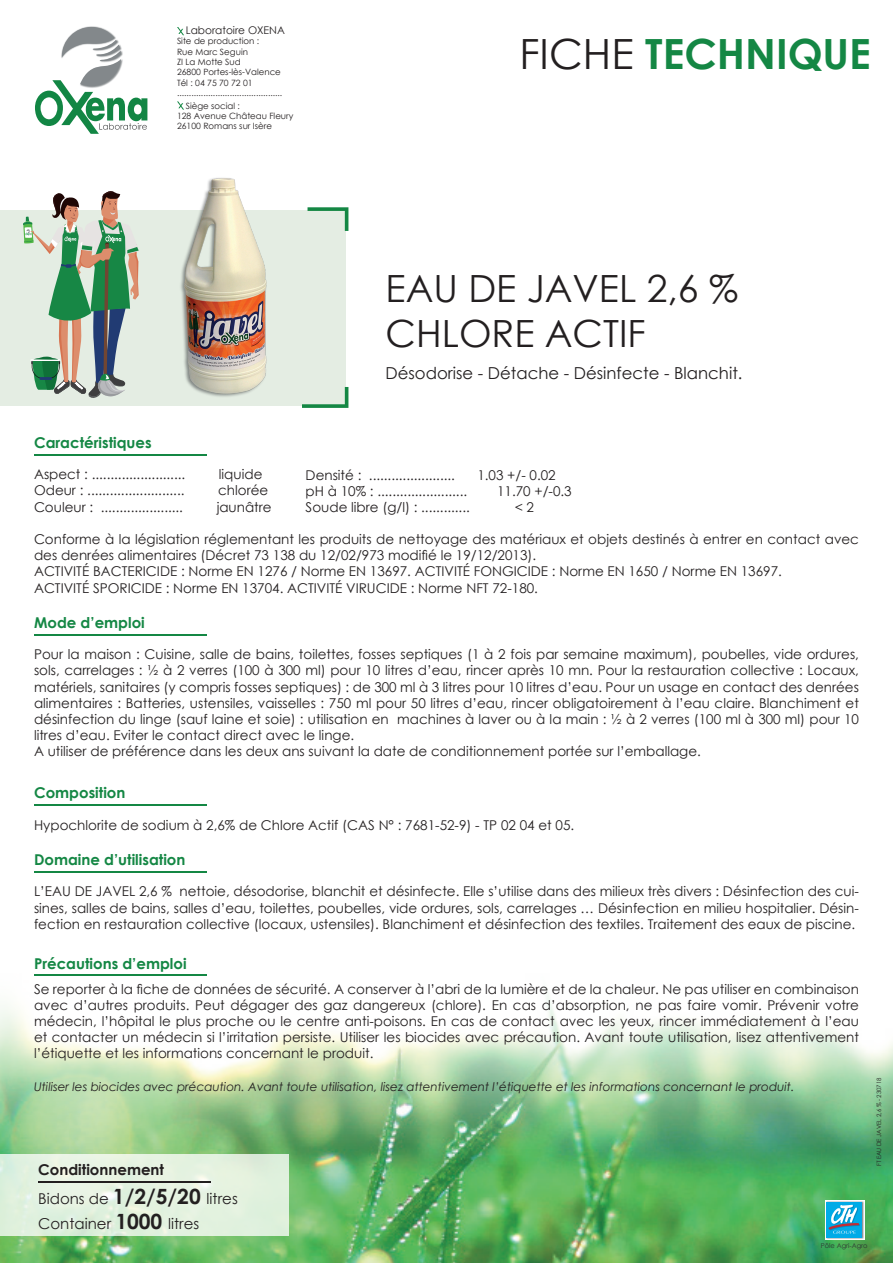
<style>
.page{position:relative;width:893px;height:1263px;background:#fff}
.page>*{position:absolute;margin:0;border:0;box-sizing:border-box;transform-origin:0 0}
.t1{font:700 41.7px "Century Gothic";color:#148744}
.t2{font:37.5px/45px "Century Gothic";color:#231f20}
.t3{font:16.5px "Century Gothic";color:#231f20}
.t4{font:700 15px "Century Gothic";color:#148744}
.t5{font:700 15px/29px "Century Gothic";color:#231f20}
.t6{font:15px "Century Gothic";color:#231f20}
.t7{font:13.5px/16.2px "Century Gothic";color:#231f20}
.t8{font:italic 12px "Century Gothic";color:#231f20}
.t9{font:10.5px "Century Gothic";color:#231f20}
.t10{font:8.7px/10.4px "Century Gothic";color:#231f20}
.t11{font:6.75px "Century Gothic";color:#2d3332}
.t12{font:6px "Century Gothic";color:#231f20}
.s1{font-weight:400;color:#231f20}
.s2{font-weight:400}
.s3{font-size:21px}
.s4{font-weight:700;font-size:21px}
</style>
<div class="page">
<img style="left:0;top:974px;width:893px;height:289px">
<div style="left:0;top:210px;width:345px;height:196px;background:#e4ede3"></div>
<svg style="left:308px;top:207px;width:40px;height:24px"></svg>
<svg style="left:302px;top:387px;width:46px;height:21px"></svg>
<hr style="left:34px;top:454px;width:172px;height:1px;background:#148744">
<hr style="left:34px;top:634px;width:172px;height:1px;background:#148744">
<hr style="left:34px;top:974px;width:172px;height:2px;background:#148744">
<hr style="left:34px;top:871px;width:172px;height:1px;background:#148744">
<hr style="left:34px;top:804px;width:172px;height:2px;background:#148744">
<svg style="left:35px;top:27px;width:112px;height:107px"></svg>
<img style="left:825px;top:1200px;width:40px;height:40px">
<div style="left:826px;top:1201px;width:36px;height:36px;background:#00abe7"></div>
<svg style="left:828px;top:1205px;width:32px;height:29px"></svg>
<img style="left:180px;top:178px;width:87px;height:219px">
<div style="left:0;top:1154px;width:289px;height:82px;background:#e3f2df"></div>
<hr style="left:38px;top:1181px;width:172px;height:1px;background:#231f20">
<svg style="left:177px;top:27px;width:7px;height:8px"></svg>
<svg style="left:177px;top:101px;width:7px;height:9px"></svg>
<svg style="left:23px;top:191px;width:116px;height:207px"></svg>
<p class="t9" style="left:186px;top:23px;width:101px">Laboratoire OXENA</p>
<p class="t10" style="left:177px;top:36px;width:105px">Site de production :<br>Rue Marc Seguin<br>ZI La Motte Sud<br>26800 Portes-lès-Valence<br>Tél : 04 75 70 72 01</p>
<p class="t10" style="left:186px;top:86px;width:98px;line-height:12.8px;text-indent:-9px">............................................<br>Siège social :</p>
<p class="t10" style="left:177px;top:111px;width:118px">128 Avenue Château Fleury<br>26100 Romans sur Isère</p>
<p class="t4" style="left:34px;top:431px;width:119px">Caractéristiques</p>
<h1 class="t1" style="left:519px;top:22px;width:353px"><span class="s1">FICHE</span> TECHNIQUE</h1>
<h2 class="t2" style="left:386px;top:265px;width:354px">EAU DE JAVEL 2,6 %<br>CHLORE ACTIF</h2>
<p class="t3" style="left:386px;top:361px;width:358px">Désodorise - Détache - Désinfecte - Blanchit.</p>
<p class="t7" style="left:34px;top:466px;width:153px">Aspect : .........................</p>
<p class="t7" style="left:219px;top:466px;width:45px">liquide</p>
<p class="t7" style="left:34px;top:482px;width:152px">Odeur : ..........................</p>
<p class="t7" style="left:218px;top:482px;width:52px">chlorée</p>
<p class="t7" style="left:34px;top:498px;width:150px">Couleur : ......................</p>
<p class="t7" style="left:217px;top:498px;width:57px">jaunâtre</p>
<p class="t7" style="left:34px;top:531px;width:826px">Conforme à la législation réglementant les produits de nettoyage des matériaux et objets destinés à entrer en contact avec des denrées alimentaires (Décret 73 138 du 12/02/973 modifié le 19/12/2013).<br>ACTIVITÉ BACTERICIDE : Norme EN 1276 / Norme EN 13697. ACTIVITÉ FONGICIDE : Norme EN 1650 / Norme EN 13697.<br>ACTIVITÉ SPORICIDE : Norme EN 13704. ACTIVITÉ VIRUCIDE : Norme NFT 72-180.</p>
<p class="t7" style="left:306px;top:467px;width:151px">Densité : .......................</p>
<p class="t7" style="left:477px;top:467px;width:80px">1.03 +/- 0.02</p>
<p class="t7" style="left:306px;top:483px;width:163px">pH à 10% : ........................</p>
<p class="t7" style="left:497px;top:483px;width:76px">11.70 +/-0.3</p>
<p class="t7" style="left:306px;top:499px;width:166px">Soude libre (g/l) : .............</p>
<p class="t7" style="left:515px;top:499px;width:21px">&lt; 2</p>
<p class="t4" style="left:34px;top:611px;width:112px">Mode d’emploi</p>
<p class="t7" style="left:34px;top:646px;width:826px">Pour la maison : Cuisine, salle de bains, toilettes, fosses septiques (1 à 2 fois par semaine maximum), poubelles, vide ordures, sols, carrelages : ½ à 2 verres (100 à 300 ml) pour 10 litres d’eau, rincer après 10 mn. Pour la restauration collective : Locaux, matériels, sanitaires (y compris fosses septiques) : de 300 ml à 3 litres pour 10 litres d’eau. Pour un usage en contact des denrées alimentaires : Batteries, ustensiles, vaisselles : 750 ml pour 50 litres d’eau, rincer obligatoirement à l’eau claire. Blanchiment et désinfection du linge (sauf laine et soie) : utilisation en machines à laver ou à la main : ½ à 2 verres (100 ml à 300 ml) pour 10 litres d’eau. Eviter le contact direct avec le linge.<br>A utiliser de préférence dans les deux ans suivant la date de conditionnement portée sur l’emballage.</p>
<p class="t4" style="left:34px;top:781px;width:93px">Composition</p>
<p class="t7" style="left:34px;top:816px;width:542px">Hypochlorite de sodium à 2,6% de Chlore Actif (CAS N° : 7681-52-9) - TP 02 04 et 05.</p>
<p class="t4" style="left:34px;top:849px;width:153px">Domaine d’utilisation</p>
<p class="t7" style="left:34px;top:883px;width:826px;text-align:justify">L’EAU DE JAVEL 2,6 % nettoie, désodorise, blanchit et désinfecte. Elle s’utilise dans des milieux très divers : Désinfection des cui&shy;sines, salles de bains, salles d’eau, toilettes, poubelles, vide ordures, sols, carrelages … Désinfection en milieu hospitalier. Désin&shy;fection en restauration collective (locaux, ustensiles). Blanchiment et désinfection des textiles. Traitement des eaux de piscine.</p>
<p class="t4" style="left:34px;top:952px;width:154px">Précautions d’emploi</p>
<p class="t7" style="left:34px;top:980px;width:826px;text-align:justify">Se reporter à la fiche de données de sécurité. A conserver à l’abri de la lumière et de la chaleur. Ne pas utiliser en combinaison avec d’autres produits. Peut dégager des gaz dangereux (chlore). En cas d’absorption, ne pas faire vomir. Prévenir votre médecin, l’hôpital le plus proche ou le centre anti-poisons. En cas de contact avec les yeux, rincer immédiatement à l’eau et contacter un médecin si l’irritation persiste. Utiliser les biocides avec précaution. Avant toute utilisation, lisez attentivement l’étiquette et les informations concernant le produit.</p>
<p class="t8" style="left:34px;top:1078px;width:762px">Utiliser les biocides avec précaution. Avant toute utilisation, lisez attentivement l’étiquette et les informations concernant le produit.</p>
<p class="t5" style="left:38px;top:1155px;width:201px">Conditionnement<br><span class="s2">Bidons de</span> <span class="s3">1/2/5/20</span> <span class="s2">litres</span></p>
<p class="t6" style="left:38px;top:1213px;width:163px">Container <span class="s4">1000</span> litres</p>
<p class="t11" style="left:821px;top:1240px;width:48px">Pôle Agri-Agro</p>
<p class="t12" style="left:875px;top:1166px;width:90px;rotate:-90deg">FT EAU DE JAVEL 2,6 % - 230718</p>
</div>
